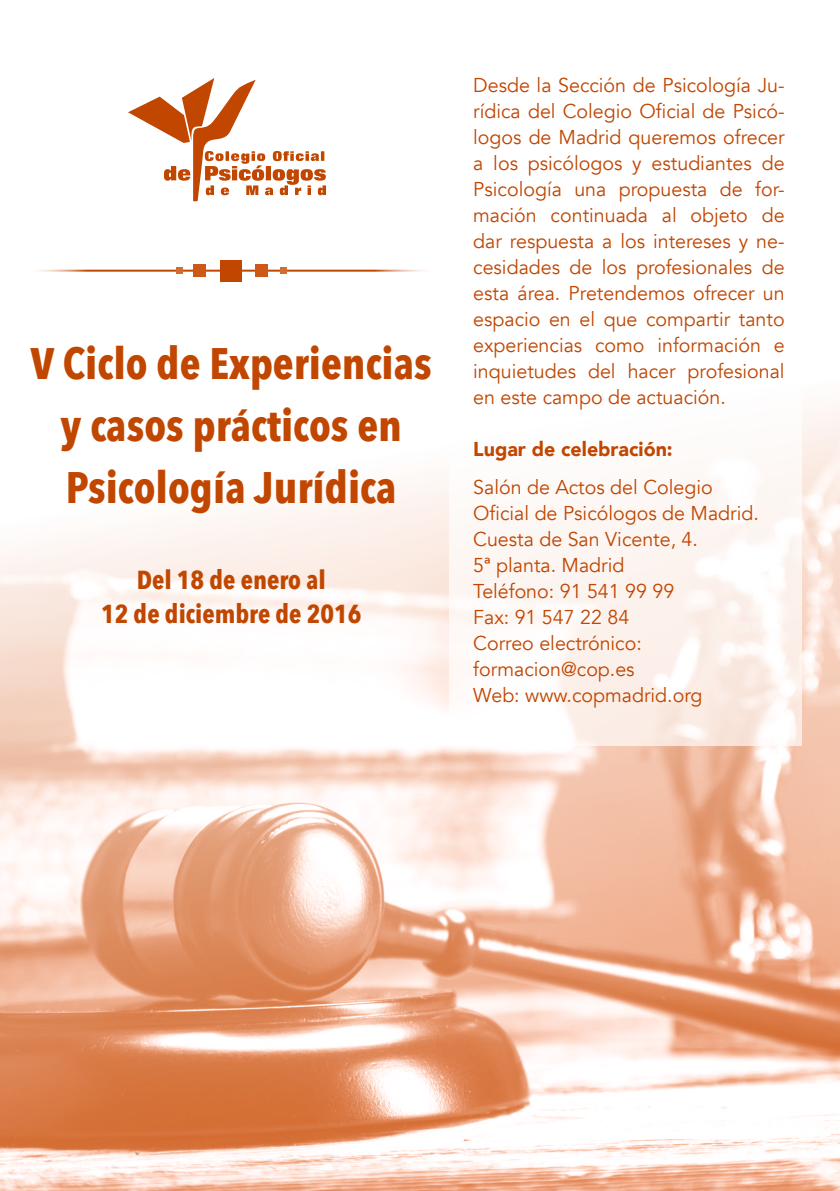
<style>
.page{position:relative;width:840px;height:1191px;background:#fff}
.page>*{position:absolute;margin:0;border:0;box-sizing:border-box;transform-origin:0 0}
.t1{font:700 44px "Avenir Next Condensed";color:#c14600}
.t2{font:700 26px "Avenir Next Condensed";color:#c14600}
.t3{font:20px/26px "Avenir";color:#c14600;text-align:justify}
.t4{font:900 20px "Avenir";color:#c14600}
</style>
<div class="page">
<img style="left:0;top:406px;width:839px;height:785px">
<svg style="left:128px;top:78px;width:198px;height:124px"></svg>
<svg style="left:449px;top:406px;width:352px;height:340px;fill:#fdf8f5"></svg>
<hr style="left:24px;top:270px;width:413px;height:2px;background:#c14600">
<div style="left:193px;top:264px;width:13px;height:13px;background:#cc5916"></div>
<div style="left:176px;top:267px;width:7px;height:7px;background:#d66c32"></div>
<div style="left:280px;top:267px;width:7px;height:7px;background:#d66c32"></div>
<div style="left:219px;top:260px;width:22px;height:21px;background:#c14600"></div>
<div style="left:255px;top:264px;width:12px;height:13px;background:#cc5916"></div>
<p class="t1" style="left:31px;top:336px;width:402px">V Ciclo de Experiencias</p>
<p class="t1" style="left:61px;top:398px;width:342px">y casos prácticos en</p>
<p class="t1" style="left:66px;top:460px;width:332px">Psicología Jurídica</p>
<p class="t2" style="left:137px;top:563px;width:190px">Del 18 de enero al</p>
<p class="t2" style="left:101px;top:597px;width:262px">12 de diciembre de 2016</p>
<p class="t3" style="left:473px;top:72px;width:313px">Desde la Sección de Psicología Ju&shy;rídica del Colegio Oficial de Psicó&shy;logos de Madrid queremos ofrecer a los psicólogos y estudiantes de Psicología una propuesta de for&shy;mación continuada al objeto de dar respuesta a los intereses y ne&shy;cesidades de los profesionales de esta área. Pretendemos ofrecer un espacio en el que compartir tanto experiencias como información e inquietudes del hacer profesional en este campo de actuación.</p>
<p class="t4" style="left:473px;top:432px;width:201px">Lugar de celebración:</p>
<p class="t3" style="left:473px;top:474px;width:241px">Salón de Actos del Colegio</p>
<p class="t3" style="left:473px;top:500px;width:287px">Oficial de Psicólogos de Madrid.</p>
<p class="t3" style="left:473px;top:526px;width:226px">Cuesta de San Vicente, 4.</p>
<p class="t3" style="left:473px;top:552px;width:153px">5ª planta. Madrid</p>
<p class="t3" style="left:473px;top:578px;width:202px">Teléfono: 91 541 99 99</p>
<p class="t3" style="left:473px;top:604px;width:157px">Fax: 91 547 22 84</p>
<p class="t3" style="left:473px;top:630px;width:170px">Correo electrónico:</p>
<p class="t3" style="left:473px;top:656px;width:163px">formacion@cop.es</p>
<p class="t3" style="left:473px;top:682px;width:231px">Web: www.copmadrid.org</p>
</div>
